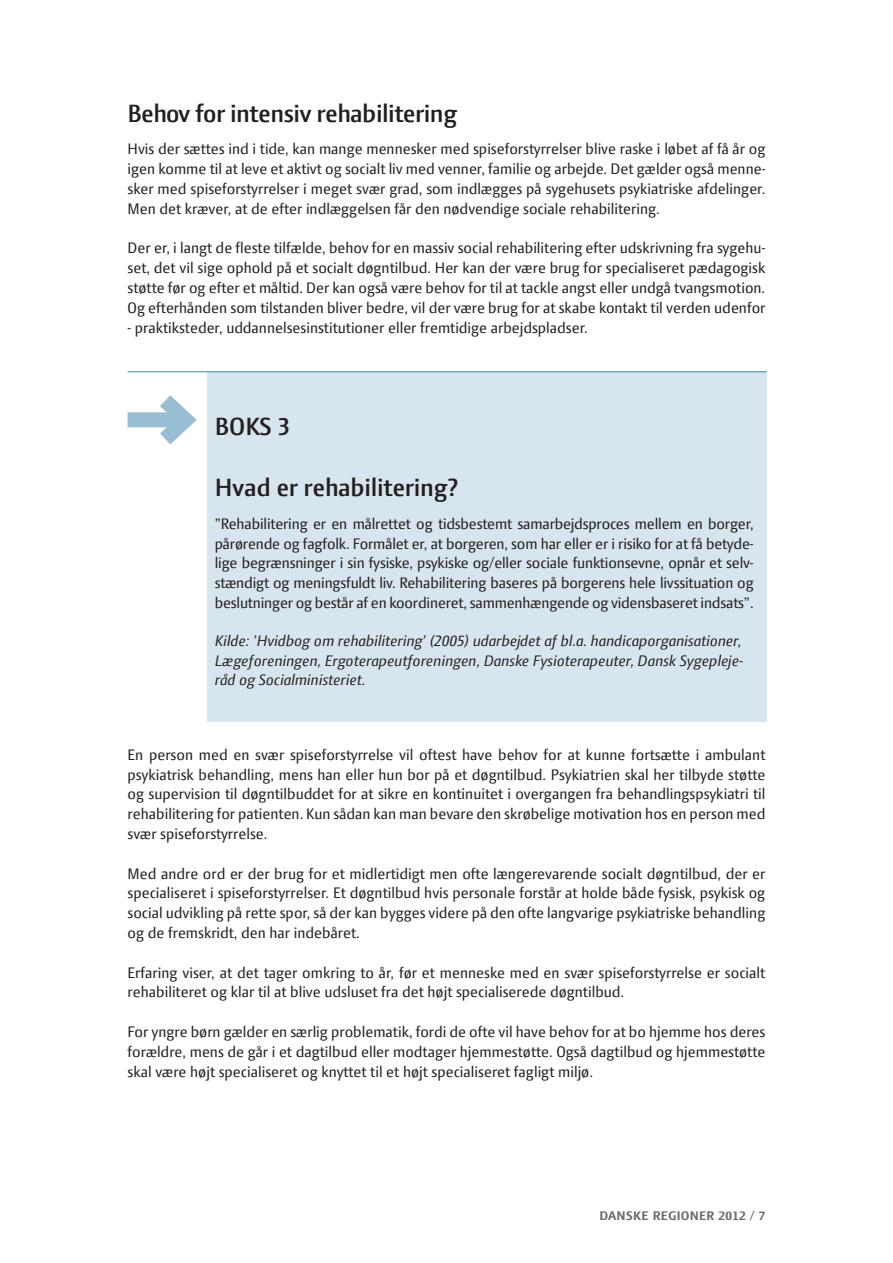
<style>
.page{position:relative;width:893px;height:1263px;background:#fff}
.page>*{position:absolute;margin:0;border:0;box-sizing:border-box;transform-origin:0 0}
.rubrik{font:600 27px "Press Sans";letter-spacing:-.02em;color:#231f20}
.t1{font:16.5px/19.8px "Press Sans";color:#231f20;text-align:justify}
.t2{font:italic 16.5px/19.8px "Press Sans";color:#231f20;text-align:justify}
.t3{font:700 13.5px "Press Sans";letter-spacing:.02em;color:#6b6b6e;scale:1.04 1}
</style>
<div class="page">
<div style="left:207px;top:371px;width:559px;height:351px;background:#d7e5ee"></div>
<hr style="left:128px;top:371px;width:638px;height:1px;background:#3e85b4">
<div style="left:128px;top:412px;width:58px;height:15px;background:#98bed6"></div>
<svg style="left:144px;top:395px;width:53px;height:50px"></svg>
<p class="rubrik" style="left:128px;top:100px;width:331px">Behov for intensiv rehabilitering</p>
<p class="t1" style="left:128px;top:141px;width:639px">Hvis der sættes ind i tide, kan mange mennesker med spiseforstyrrelser blive raske i løbet af få år og igen komme til at leve et aktivt og socialt liv med venner, familie og arbejde. Det gælder også menne&shy;sker med spiseforstyrrelser i meget svær grad, som indlægges på sygehusets psykiatriske afdelinger.<br>Men det kræver, at de efter indlæggelsen får den nødvendige sociale rehabilitering.</p>
<p class="t1" style="left:128px;top:240px;width:639px">Der er, i langt de fleste tilfælde, behov for en massiv social rehabilitering efter udskrivning fra sygehu&shy;set, det vil sige ophold på et socialt døgntilbud. Her kan der være brug for specialiseret pædagogisk støtte før og efter et måltid. Der kan også være behov for til at tackle angst eller undgå tvangsmotion.<br>Og efterhånden som tilstanden bliver bedre, vil der være brug for at skabe kontakt til verden udenfor</p>
<p class="t1" style="left:128px;top:319px;width:462px">- praktiksteder, uddannelsesinstitutioner eller fremtidige arbejdspladser.</p>
<p class="rubrik" style="left:215px;top:413px;width:77px">BOKS 3</p>
<p class="rubrik" style="left:215px;top:475px;width:245px">Hvad er rehabilitering?</p>
<p class="t1" style="left:215px;top:515px;width:540px">”Rehabilitering er en målrettet og tidsbestemt samarbejdsproces mellem en borger, pårørende og fagfolk. Formålet er, at borgeren, som har eller er i risiko for at få betyde&shy;lige begrænsninger i sin fysiske, psykiske og/eller sociale funktionsevne, opnår et selv&shy;stændigt og meningsfuldt liv. Rehabilitering baseres på borgerens hele livssituation og beslutninger og består af en koordineret, sammenhængende og vidensbaseret indsats”.</p>
<p class="t2" style="left:215px;top:631px;width:529px">Kilde: ’Hvidbog om rehabilitering’ (2005) udarbejdet af bl.a. handicaporganisationer, Lægeforeningen, Ergoterapeutforeningen, Danske Fysioterapeuter, Dansk Sygepleje&shy;råd og Socialministeriet.</p>
<p class="t1" style="left:128px;top:746px;width:639px">En person med en svær spiseforstyrrelse vil oftest have behov for at kunne fortsætte i ambulant psykiatrisk behandling, mens han eller hun bor på et døgntilbud. Psykiatrien skal her tilbyde støtte og supervision til døgntilbuddet for at sikre en kontinuitet i overgangen fra behandlingspsykiatri til rehabilitering for patienten. Kun sådan kan man bevare den skrøbelige motivation hos en person med svær spiseforstyrrelse.</p>
<p class="t1" style="left:128px;top:865px;width:639px">Med andre ord er der brug for et midlertidigt men ofte længerevarende socialt døgntilbud, der er specialiseret i spiseforstyrrelser. Et døgntilbud hvis personale forstår at holde både fysisk, psykisk og social udvikling på rette spor, så der kan bygges videre på den ofte langvarige psykiatriske behandling og de fremskridt, den har indebåret.</p>
<p class="t1" style="left:128px;top:964px;width:639px">Erfaring viser, at det tager omkring to år, før et menneske med en svær spiseforstyrrelse er socialt rehabiliteret og klar til at blive udsluset fra det højt specialiserede døgntilbud.</p>
<p class="t1" style="left:128px;top:1023px;width:639px">For yngre børn gælder en særlig problematik, fordi de ofte vil have behov for at bo hjemme hos deres forældre, mens de går i et dagtilbud eller modtager hjemmestøtte. Også dagtilbud og hjemmestøtte skal være højt specialiseret og knyttet til et højt specialiseret fagligt miljø.</p>
<p class="t3" style="left:599px;top:1209px;width:161px">DANSKE REGIONER 2012 / 7</p>
</div>
